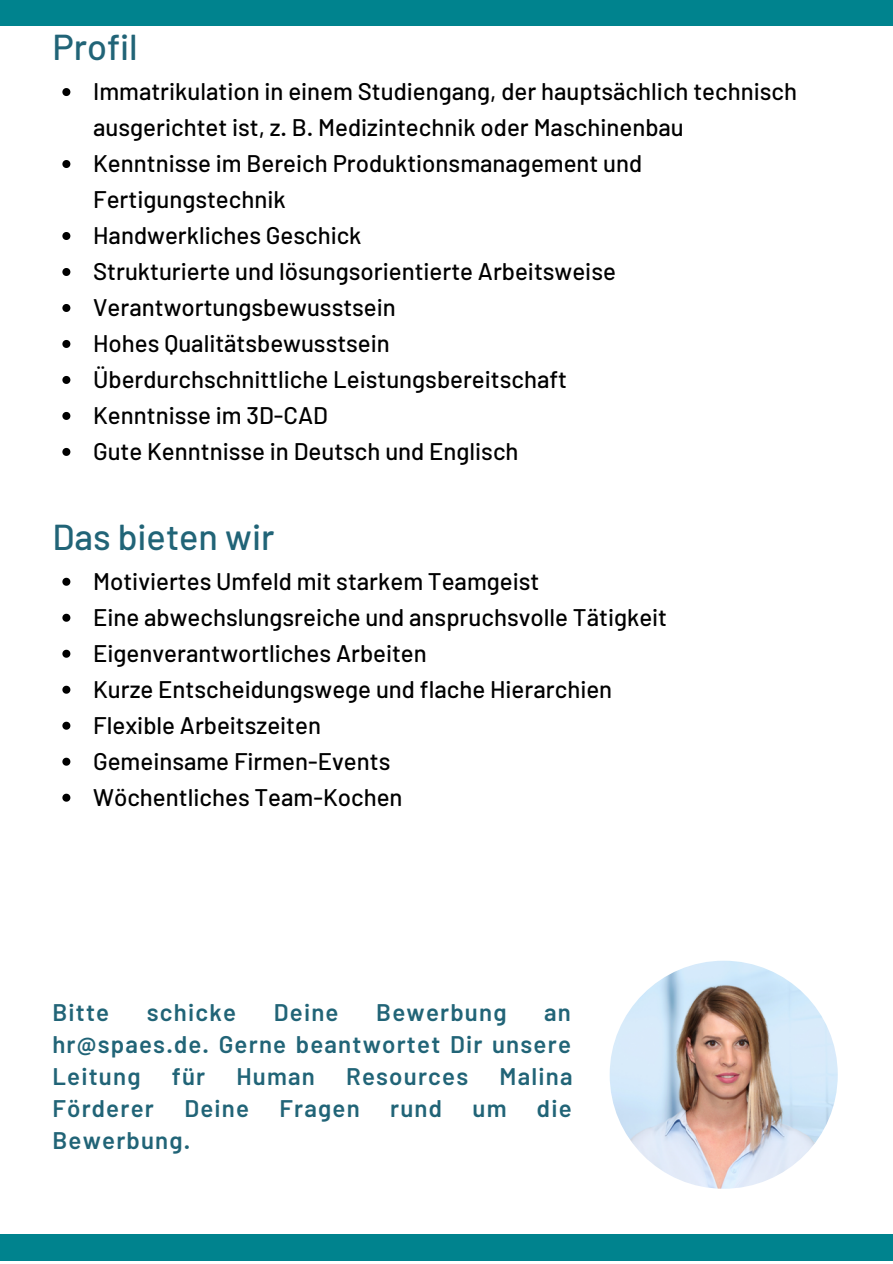
<style>
.page{position:relative;width:893px;height:1264px;background:#fff}
.page>*{position:absolute;margin:0;border:0;box-sizing:border-box;transform-origin:0 0}
.t1{font:500 36px "Barlow";color:#216477}
.t2{font:500 24px/36px "Barlow";color:#000}
.t3{font:600 24px/32px "Barlow";letter-spacing:.05em;color:#216477;text-align:justify}
</style>
<div class="page">
<img style="left:609px;top:960px;width:228px;height:228px;border-radius:50%">
<div style="left:0;top:1233px;width:892px;height:27px;background:#00838e"></div>
<svg style="left:62px;top:88px;width:8px;height:8px"></svg>
<svg style="left:62px;top:160px;width:8px;height:8px"></svg>
<svg style="left:62px;top:232px;width:8px;height:8px"></svg>
<svg style="left:62px;top:268px;width:8px;height:8px"></svg>
<svg style="left:62px;top:304px;width:8px;height:8px"></svg>
<svg style="left:62px;top:340px;width:8px;height:8px"></svg>
<svg style="left:62px;top:376px;width:8px;height:8px"></svg>
<svg style="left:62px;top:412px;width:8px;height:8px"></svg>
<svg style="left:62px;top:448px;width:8px;height:8px"></svg>
<svg style="left:62px;top:577px;width:8px;height:8px"></svg>
<svg style="left:62px;top:613px;width:8px;height:8px"></svg>
<svg style="left:62px;top:649px;width:8px;height:8px"></svg>
<svg style="left:62px;top:685px;width:8px;height:8px"></svg>
<svg style="left:62px;top:721px;width:8px;height:8px"></svg>
<svg style="left:62px;top:757px;width:8px;height:8px"></svg>
<svg style="left:62px;top:793px;width:8px;height:8px"></svg>
<div style="left:0;top:0;width:892px;height:25px;background:#00838e"></div>
<h1 class="t1" style="left:52px;top:24px;width:87px">Profil</h1>
<p class="t2" style="left:93px;top:72px;width:705px">Immatrikulation in einem Studiengang, der hauptsächlich technisch ausgerichtet ist, z. B. Medizintechnik oder Maschinenbau Kenntnisse im Bereich Produktionsmanagement und Fertigungstechnik<br>Handwerkliches Geschick<br>Strukturierte und lösungsorientierte Arbeitsweise Verantwortungsbewusstsein<br>Hohes Qualitätsbewusstsein<br>Überdurchschnittliche Leistungsbereitschaft<br>Kenntnisse im 3D-CAD<br>Gute Kenntnisse in Deutsch und Englisch</p>
<h1 class="t1" style="left:52px;top:514px;width:223px">Das bieten wir</h1>
<p class="t2" style="left:93px;top:562px;width:575px">Motiviertes Umfeld mit starkem Teamgeist<br>Eine abwechslungsreiche und anspruchsvolle Tätigkeit Eigenverantwortliches Arbeiten<br>Kurze Entscheidungswege und flache Hierarchien Flexible Arbeitszeiten<br>Gemeinsame Firmen-Events<br>Wöchentliches Team-Kochen</p>
<p class="t3" style="left:52px;top:995px;width:58px">Bitte</p>
<p class="t3" style="left:147px;top:995px;width:91px">schicke</p>
<p class="t3" style="left:274px;top:995px;width:66px">Deine</p>
<p class="t3" style="left:376px;top:995px;width:132px">Bewerbung</p>
<p class="t3" style="left:52px;top:995px;width:520px;text-indent:492px">an hr@spaes.de. Gerne beantwortet Dir unsere Leitung</p>
<p class="t3" style="left:172px;top:1059px;width:35px">für</p>
<p class="t3" style="left:236px;top:1059px;width:80px">Human</p>
<p class="t3" style="left:346px;top:1059px;width:124px">Resources</p>
<p class="t3" style="left:499px;top:1059px;width:75px">Malina</p>
<p class="t3" style="left:52px;top:1091px;width:103px">Förderer</p>
<p class="t3" style="left:184px;top:1091px;width:66px">Deine</p>
<p class="t3" style="left:279px;top:1091px;width:82px">Fragen</p>
<p class="t3" style="left:390px;top:1091px;width:53px">rund</p>
<p class="t3" style="left:472px;top:1091px;width:36px">um</p>
<p class="t3" style="left:537px;top:1091px;width:36px">die</p>
<p class="t3" style="left:52px;top:1123px;width:139px">Bewerbung.</p>
</div>
